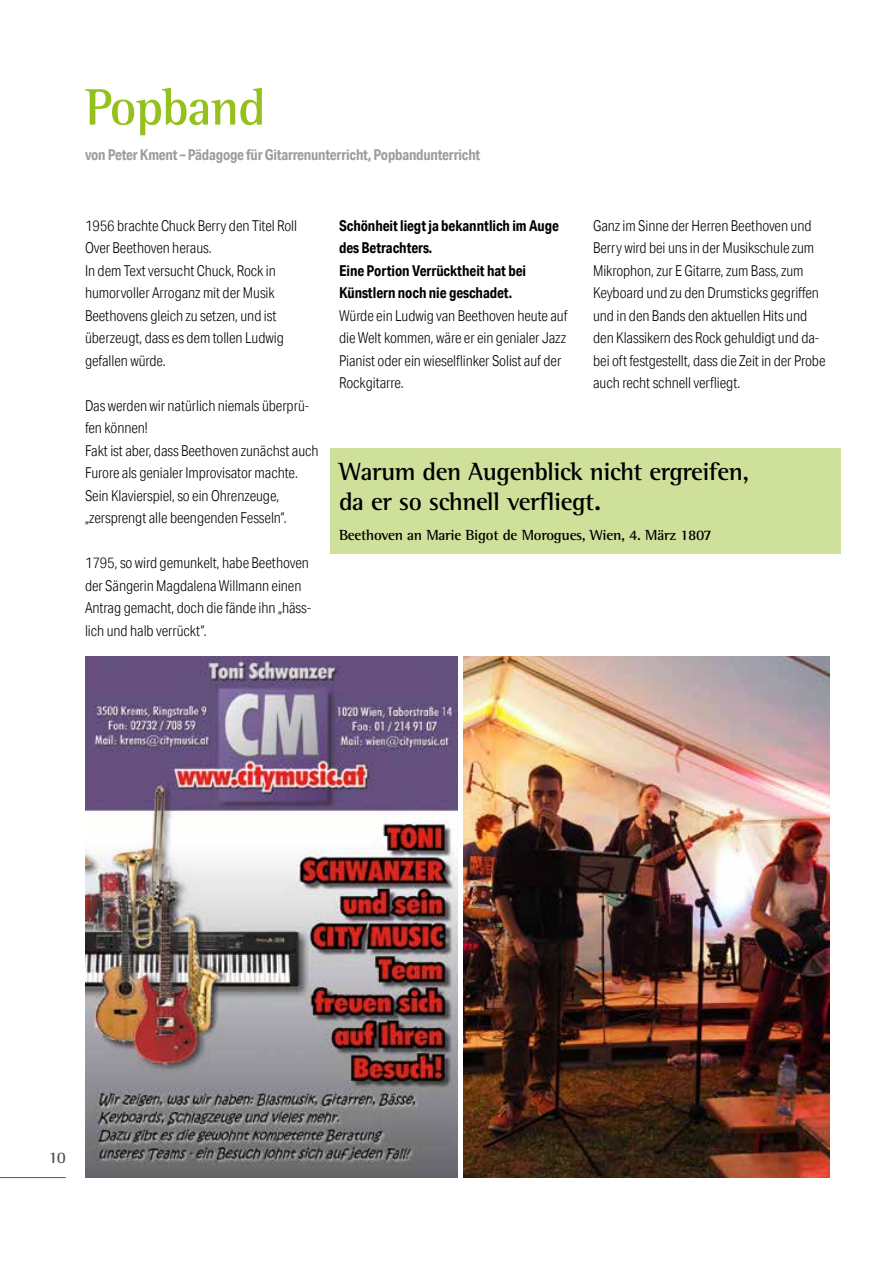
<style>
.page{position:relative;width:893px;height:1263px;background:#fff}
.page>*{position:absolute;margin:0;border:0;box-sizing:border-box;transform-origin:0 0}
.t1{font:700 52.5px "Rotis Semi Serif";letter-spacing:-.02em;color:#95c11f}
.t2{font:700 25.5px/30px "Rotis Semi Serif";letter-spacing:-.02em;color:#000}
.t3{font:700 16.5px "Rotis Semi Serif";color:#575756}
.t4{font:300 15px/22.5px "Aktiv Grotesk Cd";letter-spacing:-.005em;color:#000}
.t5{font:700 15px/22.5px "Aktiv Grotesk Cd";letter-spacing:-.005em;color:#000}
.t6{font:700 15px "Aktiv Grotesk Cd";letter-spacing:-.015em;color:#9d9d9c}
.t7{font:700 15px "Rotis Semi Serif";letter-spacing:-.02em;color:#000}
.s1{font-size:30px}
</style>
<div class="page">
<img style="left:463px;top:657px;width:366px;height:520px">
<div style="left:330px;top:449px;width:510px;height:105px;background:#cfe09b"></div>
<img style="left:85px;top:657px;width:372px;height:521px">
<hr style="left:0;top:1177px;width:66px;height:1px;background:#575756">
<h1 class="t1" style="left:85px;top:75px;width:182px">Popband</h1>
<p class="t6" style="left:85px;top:145px;width:397px">von Peter Kment – Pädagoge für Gitarrenunterricht, Popbandunterricht</p>
<p class="t4" style="left:85px;top:214px;width:214px">1956 brachte Chuck Berry den Titel Roll<br>Over Beethoven heraus.<br>In dem Text versucht Chuck, Rock in humorvoller Arroganz mit der Musik<br>Beethovens gleich zu setzen, und ist überzeugt, dass es dem tollen Ludwig gefallen würde.</p>
<p class="t4" style="left:85px;top:394px;width:235px">Das werden wir natürlich niemals überprü&shy;fen können!<br>Fakt ist aber, dass Beethoven zunächst auch Furore als genialer Improvisator machte.<br>Sein Klavierspiel, so ein Ohrenzeuge, „zersprengt alle beengenden Fesseln“.</p>
<p class="t4" style="left:85px;top:552px;width:228px">1795, so wird gemunkelt, habe Beethoven der Sängerin Magdalena Willmann einen Antrag gemacht, doch die fände ihn „häss&shy;lich und halb verrückt“.</p>
<p class="t5" style="left:339px;top:214px;width:221px">Schönheit liegt ja bekanntlich im Auge des Betrachters.<br>Eine Portion Verrücktheit hat bei<br>Künstlern noch nie geschadet.</p>
<p class="t4" style="left:339px;top:304px;width:230px">Würde ein Ludwig van Beethoven heute auf die Welt kommen, wäre er ein genialer Jazz Pianist oder ein wieselflinker Solist auf der Rockgitarre.</p>
<p class="t4" style="left:593px;top:214px;width:234px">Ganz im Sinne der Herren Beethoven und Berry wird bei uns in der Musikschule zum Mikrophon, zur E Gitarre, zum Bass, zum Keyboard und zu den Drumsticks gegriffen und in den Bands den aktuellen Hits und den Klassikern des Rock gehuldigt und da&shy;bei oft festgestellt, dass die Zeit in der Probe auch recht schnell verfliegt.</p>
<h2 class="t2" style="left:339px;top:457px;width:411px">Warum den Augenblick nicht ergreifen, da er so schnell verfliegt<span class="s1">.</span></h2>
<p class="t7" style="left:339px;top:526px;width:374px">Beethoven an Marie Bigot de Morogues, Wien, 4. März 1807</p>
<p class="t3" style="left:48px;top:1148px;width:19px">10</p>
</div>
